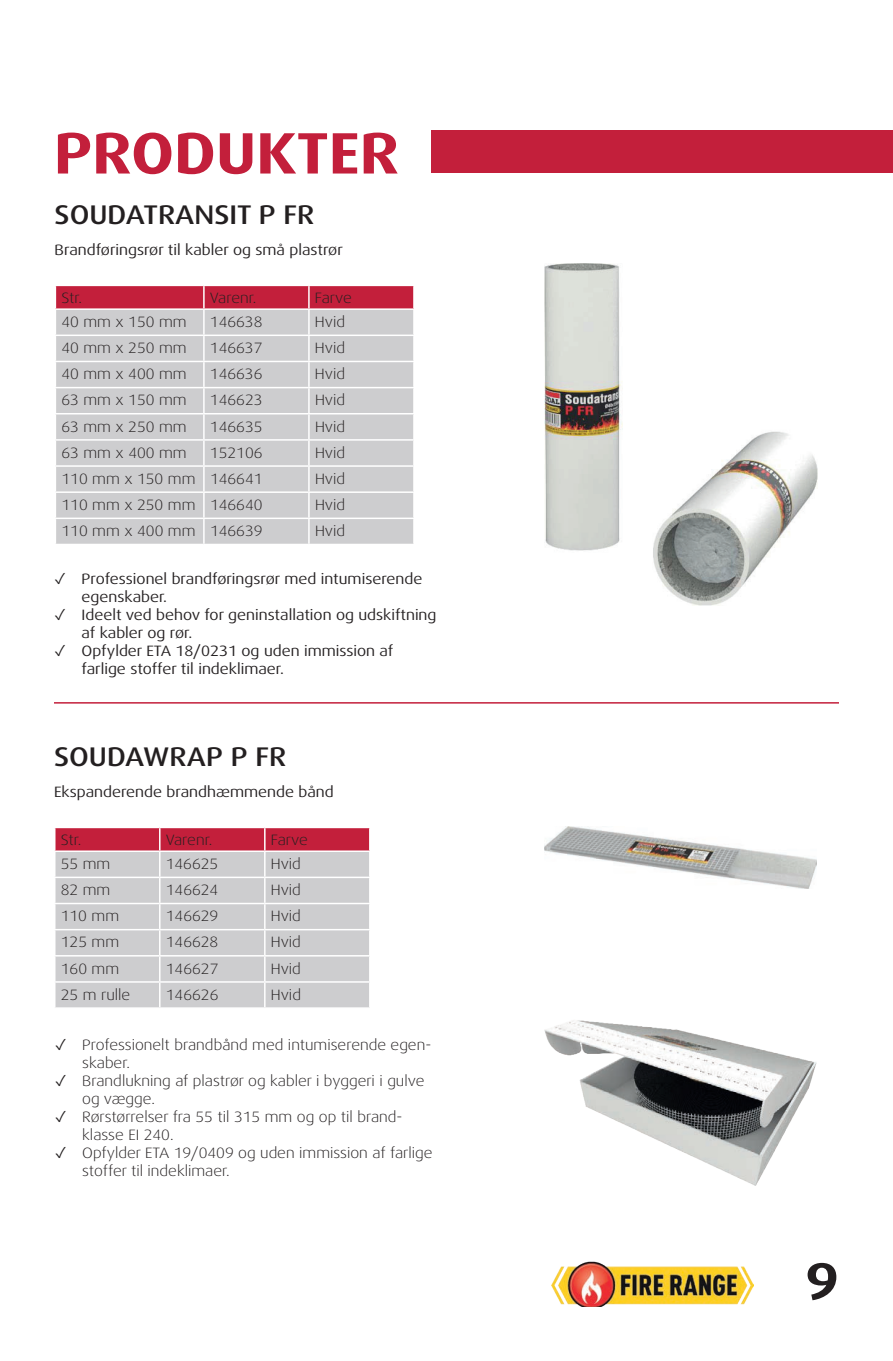
<style>
.page{position:relative;width:893px;height:1361px;background:#fff}
.page>*{position:absolute;margin:0;border:0;box-sizing:border-box;transform-origin:0 0}
.t1{font:700 expanded 58.5px "Dax Pro";color:#c31f3b}
.t2{font:700 expanded 52.5px "Dax Pro";color:#231f20}
.t3{font:500 expanded 27px "Dax Pro";color:#231f20}
.t4{font:300 expanded 15px/18px "Dax Pro";color:#231f20}
.t5{font:expanded 15px/18px "Dax Pro";color:#231f20}
</style>
<div class="page">
<img style="left:551px;top:1261px;width:203px;height:46px">
<div style="left:56px;top:828px;width:313px;height:22px;background:#c31f3b"></div>
<div style="left:56px;top:852px;width:313px;height:155px;background:#cdcdcf"></div>
<hr style="left:54px;top:876px;width:106px;height:2px;background:#fff">
<hr style="left:160px;top:876px;width:105px;height:2px;background:#fff">
<hr style="left:265px;top:876px;width:106px;height:2px;background:#fff">
<hr style="left:54px;top:903px;width:106px;height:1px;background:#fff">
<hr style="left:160px;top:903px;width:105px;height:1px;background:#fff">
<hr style="left:265px;top:903px;width:106px;height:1px;background:#fff">
<hr style="left:54px;top:929px;width:106px;height:1px;background:#fff">
<hr style="left:160px;top:929px;width:105px;height:1px;background:#fff">
<hr style="left:265px;top:929px;width:106px;height:1px;background:#fff">
<hr style="left:54px;top:955px;width:106px;height:1px;background:#fff">
<hr style="left:160px;top:955px;width:105px;height:1px;background:#fff">
<hr style="left:265px;top:955px;width:106px;height:1px;background:#fff">
<hr style="left:54px;top:981px;width:106px;height:1px;background:#fff">
<hr style="left:160px;top:981px;width:105px;height:1px;background:#fff">
<hr style="left:265px;top:981px;width:106px;height:1px;background:#fff">
<hr style="left:159px;top:828px;width:2px;height:22px;background:#fff">
<hr style="left:264px;top:828px;width:2px;height:22px;background:#fff">
<hr style="left:159px;top:852px;width:2px;height:24px;background:#fff">
<hr style="left:264px;top:852px;width:2px;height:24px;background:#fff">
<hr style="left:159px;top:878px;width:2px;height:25px;background:#fff">
<hr style="left:264px;top:878px;width:2px;height:25px;background:#fff">
<hr style="left:159px;top:904px;width:2px;height:25px;background:#fff">
<hr style="left:264px;top:904px;width:2px;height:25px;background:#fff">
<hr style="left:159px;top:930px;width:2px;height:25px;background:#fff">
<hr style="left:264px;top:930px;width:2px;height:25px;background:#fff">
<hr style="left:159px;top:956px;width:2px;height:25px;background:#fff">
<hr style="left:264px;top:956px;width:2px;height:25px;background:#fff">
<hr style="left:159px;top:982px;width:2px;height:25px;background:#fff">
<hr style="left:264px;top:982px;width:2px;height:25px;background:#fff">
<img style="left:544px;top:827px;width:272px;height:61px">
<hr style="left:54px;top:702px;width:785px;height:1px;background:#c31f3b">
<img style="left:544px;top:1020px;width:272px;height:165px">
<div style="left:431px;top:130px;width:462px;height:43px;background:#c31f3b"></div>
<svg style="left:55px;top:285px;width:359px;height:259px;background:#ccbec2"></svg>
<hr style="left:309px;top:285px;width:106px;height:1px;background:#fff">
<hr style="left:413px;top:286px;width:2px;height:22px;background:#fff">
<hr style="left:55px;top:308px;width:149px;height:2px;background:#fff">
<hr style="left:204px;top:308px;width:105px;height:2px;background:#fff">
<hr style="left:309px;top:308px;width:106px;height:2px;background:#fff">
<hr style="left:55px;top:334px;width:149px;height:2px;background:#fff">
<hr style="left:204px;top:334px;width:105px;height:2px;background:#fff">
<hr style="left:309px;top:334px;width:106px;height:2px;background:#fff">
<hr style="left:55px;top:361px;width:149px;height:1px;background:#fff">
<hr style="left:204px;top:361px;width:105px;height:1px;background:#fff">
<hr style="left:309px;top:361px;width:106px;height:1px;background:#fff">
<hr style="left:55px;top:387px;width:149px;height:1px;background:#fff">
<hr style="left:204px;top:387px;width:105px;height:1px;background:#fff">
<hr style="left:309px;top:387px;width:106px;height:1px;background:#fff">
<hr style="left:55px;top:413px;width:149px;height:1px;background:#fff">
<hr style="left:204px;top:413px;width:105px;height:1px;background:#fff">
<hr style="left:309px;top:413px;width:106px;height:1px;background:#fff">
<hr style="left:55px;top:439px;width:149px;height:2px;background:#fff">
<hr style="left:204px;top:439px;width:105px;height:2px;background:#fff">
<hr style="left:309px;top:439px;width:106px;height:2px;background:#fff">
<hr style="left:55px;top:465px;width:149px;height:2px;background:#fff">
<hr style="left:204px;top:465px;width:105px;height:2px;background:#fff">
<hr style="left:309px;top:465px;width:106px;height:2px;background:#fff">
<hr style="left:55px;top:491px;width:149px;height:2px;background:#fff">
<hr style="left:204px;top:491px;width:105px;height:2px;background:#fff">
<hr style="left:309px;top:491px;width:106px;height:2px;background:#fff">
<hr style="left:55px;top:517px;width:149px;height:2px;background:#fff">
<hr style="left:204px;top:517px;width:105px;height:2px;background:#fff">
<hr style="left:309px;top:517px;width:106px;height:2px;background:#fff">
<hr style="left:204px;top:285px;width:105px;height:1px;background:#fff">
<hr style="left:203px;top:286px;width:2px;height:22px;background:#fff">
<hr style="left:308px;top:286px;width:2px;height:22px;background:#fff">
<hr style="left:203px;top:310px;width:2px;height:24px;background:#fff">
<hr style="left:308px;top:310px;width:2px;height:24px;background:#fff">
<hr style="left:203px;top:336px;width:2px;height:25px;background:#fff">
<hr style="left:308px;top:336px;width:2px;height:25px;background:#fff">
<hr style="left:203px;top:362px;width:2px;height:25px;background:#fff">
<hr style="left:308px;top:362px;width:2px;height:25px;background:#fff">
<hr style="left:203px;top:388px;width:2px;height:25px;background:#fff">
<hr style="left:308px;top:388px;width:2px;height:25px;background:#fff">
<hr style="left:203px;top:414px;width:2px;height:25px;background:#fff">
<hr style="left:308px;top:414px;width:2px;height:25px;background:#fff">
<hr style="left:203px;top:441px;width:2px;height:24px;background:#fff">
<hr style="left:308px;top:441px;width:2px;height:24px;background:#fff">
<hr style="left:203px;top:467px;width:2px;height:24px;background:#fff">
<hr style="left:308px;top:467px;width:2px;height:24px;background:#fff">
<hr style="left:203px;top:493px;width:2px;height:24px;background:#fff">
<hr style="left:308px;top:493px;width:2px;height:24px;background:#fff">
<hr style="left:203px;top:519px;width:2px;height:25px;background:#fff">
<hr style="left:308px;top:519px;width:2px;height:25px;background:#fff">
<img style="left:545px;top:264px;width:272px;height:341px">
<h1 class="t1" style="left:54px;top:116px;width:347px">PRODUKTER</h1>
<h3 class="t3" style="left:55px;top:197px;width:261px">SOUDATRANSIT P FR</h3>
<p class="t5" style="left:55px;top:241px;width:290px">Brandføringsrør til kabler og små plastrør</p>
<p class="t4" style="left:61px;top:289px;width:22px">Str.</p>
<p class="t4" style="left:210px;top:289px;width:48px">Varenr.</p>
<p class="t4" style="left:315px;top:289px;width:38px">Farve</p>
<p class="t4" style="left:61px;top:313px;width:127px">40 mm x 150 mm</p>
<p class="t4" style="left:210px;top:313px;width:54px">146638</p>
<p class="t4" style="left:315px;top:313px;width:32px">Hvid</p>
<p class="t4" style="left:61px;top:339px;width:127px">40 mm x 250 mm</p>
<p class="t4" style="left:210px;top:339px;width:54px">146637</p>
<p class="t4" style="left:315px;top:339px;width:32px">Hvid</p>
<p class="t4" style="left:61px;top:365px;width:127px">40 mm x 400 mm</p>
<p class="t4" style="left:210px;top:365px;width:54px">146636</p>
<p class="t4" style="left:315px;top:365px;width:32px">Hvid</p>
<p class="t4" style="left:61px;top:391px;width:127px">63 mm x 150 mm</p>
<p class="t4" style="left:210px;top:391px;width:54px">146623</p>
<p class="t4" style="left:315px;top:391px;width:32px">Hvid</p>
<p class="t4" style="left:61px;top:417px;width:127px">63 mm x 250 mm</p>
<p class="t4" style="left:210px;top:417px;width:54px">146635</p>
<p class="t4" style="left:315px;top:417px;width:32px">Hvid</p>
<p class="t4" style="left:61px;top:444px;width:127px">63 mm x 400 mm</p>
<p class="t4" style="left:210px;top:444px;width:54px">152106</p>
<p class="t4" style="left:315px;top:444px;width:32px">Hvid</p>
<p class="t4" style="left:61px;top:470px;width:203px">110 mm x 150 mm 146641</p>
<p class="t4" style="left:315px;top:470px;width:32px">Hvid</p>
<p class="t4" style="left:62px;top:496px;width:203px">110 mm x 250 mm 146640</p>
<p class="t4" style="left:315px;top:496px;width:32px">Hvid</p>
<p class="t4" style="left:62px;top:522px;width:203px">110 mm x 400 mm 146639</p>
<p class="t4" style="left:315px;top:522px;width:32px">Hvid</p>
<p class="t5" style="left:82px;top:570px;width:342px;text-indent:-27px">✓ Professionel brandføringsrør med intumiserende egenskaber.</p>
<p class="t5" style="left:82px;top:606px;width:356px;text-indent:-27px">✓ Ideelt ved behov for geninstallation og udskiftning af kabler og rør.</p>
<p class="t5" style="left:82px;top:642px;width:313px;text-indent:-27px">✓ Opfylder ETA 18/0231 og uden immission af farlige stoffer til indeklimaer.</p>
<h3 class="t3" style="left:54px;top:739px;width:234px">SOUDAWRAP P FR</h3>
<p class="t5" style="left:54px;top:783px;width:281px">Ekspanderende brandhæmmende bånd</p>
<p class="t4" style="left:61px;top:831px;width:22px">Str.</p>
<p class="t4" style="left:166px;top:831px;width:48px">Varenr.</p>
<p class="t4" style="left:271px;top:831px;width:38px">Farve</p>
<p class="t4" style="left:61px;top:855px;width:51px">55 mm</p>
<p class="t4" style="left:166px;top:855px;width:54px">146625</p>
<p class="t4" style="left:271px;top:855px;width:32px">Hvid</p>
<p class="t4" style="left:61px;top:881px;width:51px">82 mm</p>
<p class="t4" style="left:166px;top:881px;width:54px">146624</p>
<p class="t4" style="left:271px;top:881px;width:32px">Hvid</p>
<p class="t4" style="left:61px;top:907px;width:60px">110 mm</p>
<p class="t4" style="left:166px;top:907px;width:54px">146629</p>
<p class="t4" style="left:271px;top:907px;width:32px">Hvid</p>
<p class="t4" style="left:61px;top:933px;width:60px">125 mm</p>
<p class="t4" style="left:166px;top:933px;width:54px">146628</p>
<p class="t4" style="left:271px;top:933px;width:32px">Hvid</p>
<p class="t4" style="left:61px;top:959px;width:60px">160 mm</p>
<p class="t4" style="left:166px;top:959px;width:54px">146627</p>
<p class="t4" style="left:271px;top:959px;width:32px">Hvid</p>
<p class="t4" style="left:61px;top:985px;width:71px">25 m rulle</p>
<p class="t4" style="left:166px;top:985px;width:54px">146626</p>
<p class="t4" style="left:271px;top:985px;width:32px">Hvid</p>
<p class="t4" style="left:82px;top:1035px;width:351px;text-indent:-27px">✓ Professionelt brandbånd med intumiserende egen&shy;skaber.</p>
<p class="t4" style="left:82px;top:1071px;width:344px;text-indent:-27px">✓ Brandlukning af plastrør og kabler i byggeri i gulve og vægge.</p>
<p class="t4" style="left:82px;top:1107px;width:322px;text-indent:-27px">✓ Rørstørrelser fra 55 til 315 mm og op til brand&shy;klasse EI 240.</p>
<p class="t4" style="left:82px;top:1143px;width:352px;text-indent:-27px">✓ Opfylder ETA 19/0409 og uden immission af farlige stoffer til indeklimaer.</p>
<h2 class="t2" style="left:805px;top:1247px;width:35px">9</h2>
</div>
